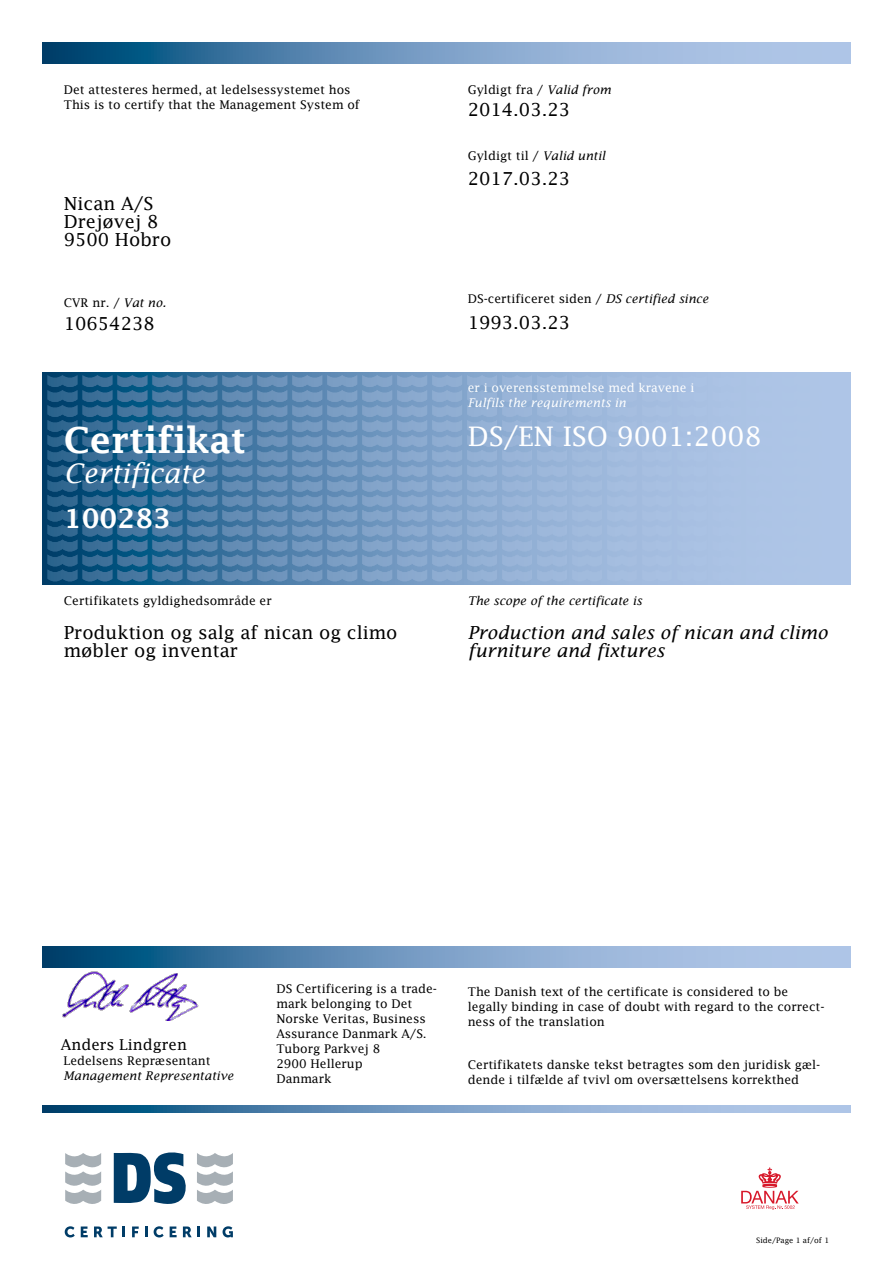
<style>
.page{position:relative;width:893px;height:1263px;background:#fff}
.page>*{position:absolute;margin:0;border:0;box-sizing:border-box;transform-origin:0 0}
.t1{font:600 36px "Lucida Fax";color:#fff}
.t2{font:27px "Lucida Fax";color:#fff}
.t3{font:italic 27px "Lucida Fax";color:#fff}
.t4{font:600 27px "Lucida Fax";color:#fff}
.t5{font:18px/18px "Lucida Fax";color:#000}
.t6{font:italic 18px/18px "Lucida Fax";color:#000}
.t7{font:15px "Lucida Fax";color:#000}
.t8{font:12px/15px "Lucida Fax";color:#000}
.t9{font:italic 12px "Lucida Fax";color:#000}
.t10{font:12px "Lucida Fax";color:#fff}
.t11{font:italic 12px "Lucida Fax";color:#fff}
.t12{font:7.5px "Lucida Fax";color:#000}
.s1{font-style:italic}
</style>
<div class="page">
<svg style="left:114px;top:1152px;width:72px;height:52px"></svg>
<svg style="left:65px;top:1153px;width:36px;height:51px"></svg>
<svg style="left:197px;top:1153px;width:36px;height:51px"></svg>
<svg style="left:65px;top:1226px;width:10px;height:11px"></svg>
<svg style="left:81px;top:1226px;width:7px;height:11px"></svg>
<svg style="left:94px;top:1226px;width:31px;height:11px"></svg>
<svg style="left:132px;top:1226px;width:7px;height:11px"></svg>
<svg style="left:145px;top:1226px;width:2px;height:11px"></svg>
<svg style="left:154px;top:1226px;width:10px;height:11px"></svg>
<svg style="left:170px;top:1226px;width:7px;height:11px"></svg>
<svg style="left:183px;top:1226px;width:9px;height:11px"></svg>
<svg style="left:198px;top:1226px;width:2px;height:11px"></svg>
<svg style="left:207px;top:1226px;width:9px;height:11px"></svg>
<svg style="left:223px;top:1226px;width:10px;height:11px"></svg>
<svg style="left:741px;top:1167px;width:58px;height:43px"></svg>
<svg style="left:43px;top:372px;width:807px;height:213px;background:#779dc3"></svg>
<svg style="left:43px;top:43px;width:807px;height:21px;background:#6c95bd"></svg>
<svg style="left:187px;top:375px;width:660px;height:13px;background:#8cabd0"></svg>
<svg style="left:43px;top:946px;width:807px;height:21px;background:#6c95bd"></svg>
<svg style="left:43px;top:1106px;width:807px;height:7px;background:#6c95bd"></svg>
<img style="left:51px;top:967px;width:159px;height:53px">
<p class="t8" style="left:64px;top:82px;width:298px">Det attesteres hermed, at ledelsessystemet hos<br>This is to certify that the Management System of</p>
<h3 class="t5" style="left:64px;top:195px;width:91px">Nican A/S</h3>
<h3 class="t5" style="left:64px;top:212px;width:109px">Drejøvej 8<br>9500 Hobro</h3>
<p class="t8" style="left:64px;top:295px;width:104px">CVR nr. / <span class="s1">Vat no.</span></p>
<h3 class="t5" style="left:64px;top:315px;width:93px">10654238</h3>
<h1 class="t1" style="left:64px;top:420px;width:184px">Certifikat</h1>
<h2 class="t3" style="left:64px;top:458px;width:143px">Certificate</h2>
<h2 class="t4" style="left:64px;top:503px;width:109px">100283</h2>
<p class="t8" style="left:468px;top:82px;width:145px">Gyldigt fra / <span class="s1">Valid from</span></p>
<h3 class="t5" style="left:468px;top:100px;width:104px">2014.03.23</h3>
<p class="t8" style="left:468px;top:148px;width:139px">Gyldigt til / <span class="s1">Valid until</span></p>
<h3 class="t5" style="left:468px;top:169px;width:104px">2017.03.23</h3>
<p class="t8" style="left:468px;top:291px;width:242px">DS-certificeret siden / <span class="s1">DS certified since</span></p>
<h3 class="t5" style="left:468px;top:313px;width:104px">1993.03.23</h3>
<p class="t10" style="left:468px;top:381px;width:228px">er i overensstemmelse med kravene i</p>
<p class="t11" style="left:468px;top:396px;width:160px">Fulfils the requirements in</p>
<h2 class="t2" style="left:468px;top:421px;width:296px">DS/EN ISO 9001:2008</h2>
<p class="t8" style="left:64px;top:593px;width:209px">Certifikatets gyldighedsområde er</p>
<p class="t9" style="left:468px;top:593px;width:176px">The scope of the certificate is</p>
<h3 class="t5" style="left:64px;top:623px;width:335px">Produktion og salg af nican og climo møbler og inventar</h3>
<h3 class="t6" style="left:468px;top:623px;width:361px">Production and sales of nican and climo furniture and fixtures</h3>
<p class="t7" style="left:61px;top:1036px;width:127px">Anders Lindgren</p>
<p class="t8" style="left:64px;top:1053px;width:149px">Ledelsens Repræsentant</p>
<p class="t9" style="left:64px;top:1069px;width:172px">Management Representative</p>
<p class="t8" style="left:276px;top:981px;width:162px">DS Certificering is a trade&shy;mark belonging to Det<br>Norske Veritas, Business<br>Assurance Danmark A/S.<br>Tuborg Parkvej 8<br>2900 Hellerup<br>Danmark</p>
<p class="t8" style="left:468px;top:984px;width:358px">The Danish text of the certificate is considered to be legally binding in case of doubt with regard to the correct&shy;ness of the translation</p>
<p class="t8" style="left:468px;top:1057px;width:354px">Certifikatets danske tekst betragtes som den juridisk gæl&shy;dende i tilfælde af tvivl om oversættelsens korrekthed</p>
<p class="t12" style="left:756px;top:1236px;width:74px">Side/Page 1 af/of 1</p>
</div>
